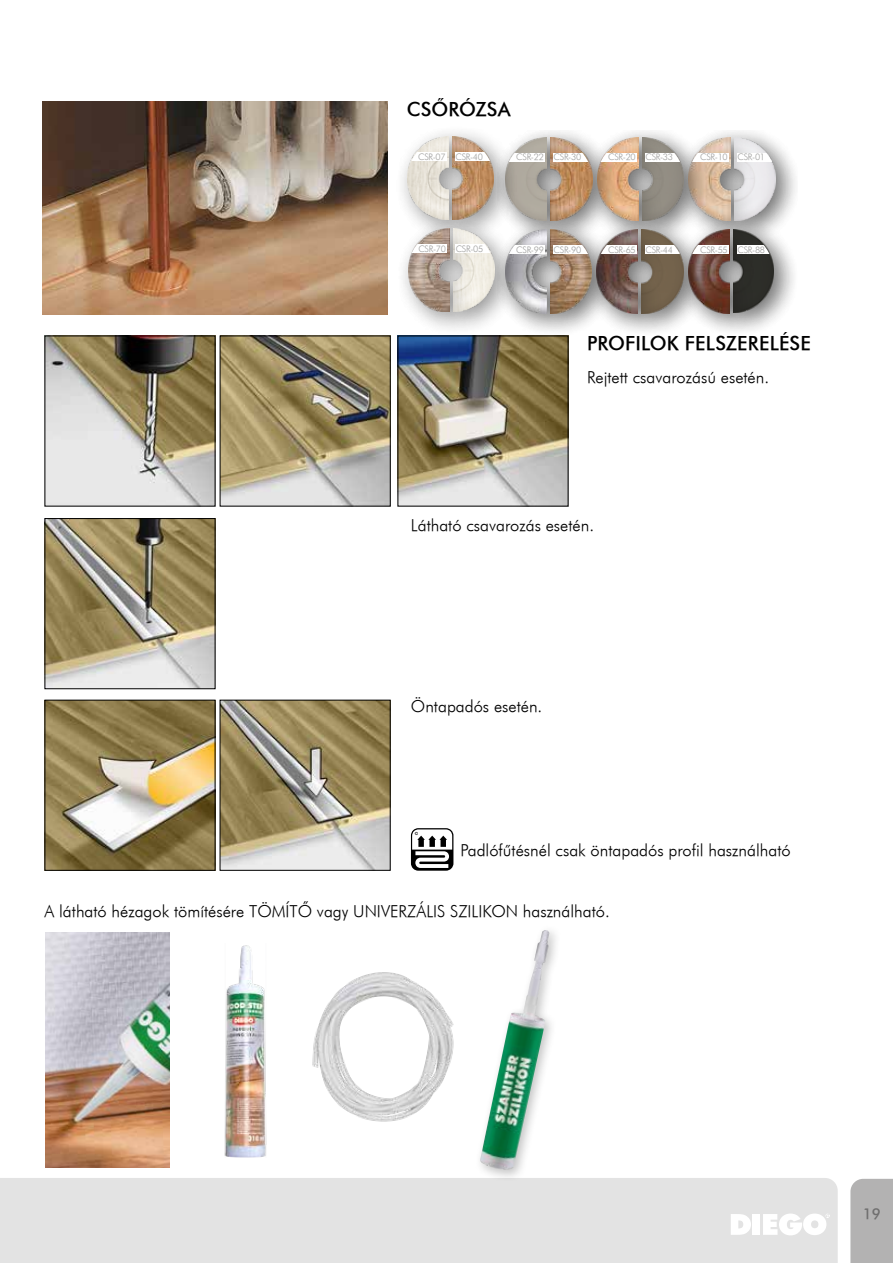
<style>
.page{position:relative;width:893px;height:1263px;background:#fff}
.page>*{position:absolute;margin:0;border:0;box-sizing:border-box;transform-origin:0 0}
.t1{font:19.5px "Futura Md CE Medium";letter-spacing:.005em;color:#000}
.t2{font:16.5px "Futura Lt CE Light";color:#000}
.t3{font:15px "Futura Md CE Medium";color:#706f6f}
.t4{font:9px "Futura Lt CE Light";letter-spacing:-.03em;color:#9d9d9c}
</style>
<div class="page">
<div style="left:0;top:1178px;width:838px;height:85px;background:#e3e3e3"></div>
<div style="left:850px;top:1179px;width:43px;height:84px;background:#b3b2b2"></div>
<svg style="left:731px;top:1214px;width:20px;height:21px"></svg>
<div style="left:752px;top:1214px;width:8px;height:21px;background:#fff"></div>
<svg style="left:763px;top:1213px;width:67px;height:22px"></svg>
<img style="left:43px;top:102px;width:345px;height:212px">
<div style="left:720px;top:131px;width:78px;height:115px;background:#000;opacity:.24"></div>
<img style="left:757px;top:137px;width:19px;height:80px">
<div style="left:676px;top:131px;width:81px;height:115px;background:#000;opacity:.24"></div>
<img style="left:709px;top:137px;width:21px;height:80px">
<div style="left:628px;top:131px;width:81px;height:115px;background:#000;opacity:.24"></div>
<img style="left:665px;top:137px;width:19px;height:80px">
<div style="left:584px;top:131px;width:81px;height:115px;background:#000;opacity:.24"></div>
<img style="left:618px;top:137px;width:20px;height:80px">
<div style="left:537px;top:131px;width:81px;height:115px;background:#000;opacity:.24"></div>
<img style="left:573px;top:137px;width:19px;height:80px">
<div style="left:497px;top:131px;width:76px;height:115px;background:#000;opacity:.24"></div>
<img style="left:519px;top:137px;width:28px;height:80px">
<div style="left:719px;top:217px;width:79px;height:121px;background:#000;opacity:.24"></div>
<img style="left:756px;top:230px;width:18px;height:83px">
<div style="left:675px;top:217px;width:81px;height:121px;background:#000;opacity:.24"></div>
<img style="left:709px;top:230px;width:20px;height:83px">
<div style="left:628px;top:217px;width:81px;height:121px;background:#000;opacity:.24"></div>
<img style="left:664px;top:230px;width:19px;height:83px">
<div style="left:583px;top:217px;width:81px;height:121px;background:#000;opacity:.24"></div>
<img style="left:617px;top:230px;width:21px;height:83px">
<div style="left:537px;top:217px;width:80px;height:121px;background:#000;opacity:.24"></div>
<img style="left:573px;top:230px;width:18px;height:83px">
<div style="left:497px;top:217px;width:76px;height:121px;background:#000;opacity:.24"></div>
<img style="left:520px;top:230px;width:27px;height:83px">
<div style="left:505px;top:245px;width:40px;height:9px;background:#fff"></div>
<svg style="left:553px;top:245px;width:39px;height:9px"></svg>
<div style="left:689px;top:153px;width:40px;height:8px;background:#fff"></div>
<svg style="left:737px;top:153px;width:39px;height:8px"></svg>
<div style="left:439px;top:124px;width:80px;height:121px;background:#000;opacity:.24"></div>
<img style="left:476px;top:137px;width:18px;height:79px">
<div style="left:394px;top:124px;width:82px;height:121px;background:#000;opacity:.24"></div>
<img style="left:407px;top:137px;width:42px;height:79px">
<div style="left:407px;top:152px;width:40px;height:9px;background:#fff"></div>
<svg style="left:455px;top:152px;width:39px;height:9px"></svg>
<div style="left:439px;top:216px;width:81px;height:121px;background:#000;opacity:.24"></div>
<img style="left:475px;top:229px;width:19px;height:83px">
<div style="left:395px;top:216px;width:80px;height:122px;background:#000;opacity:.24"></div>
<img style="left:408px;top:229px;width:41px;height:83px">
<div style="left:408px;top:244px;width:39px;height:9px;background:#fff"></div>
<div style="left:455px;top:244px;width:39px;height:9px;background:#fff"></div>
<svg style="left:505px;top:153px;width:40px;height:8px"></svg>
<svg style="left:553px;top:153px;width:39px;height:8px"></svg>
<svg style="left:597px;top:153px;width:40px;height:8px"></svg>
<svg style="left:645px;top:153px;width:39px;height:8px"></svg>
<svg style="left:597px;top:245px;width:40px;height:9px"></svg>
<svg style="left:645px;top:245px;width:39px;height:9px"></svg>
<div style="left:689px;top:245px;width:40px;height:9px;background:#fff"></div>
<svg style="left:737px;top:245px;width:36px;height:9px"></svg>
<img style="left:47px;top:338px;width:166px;height:166px">
<img style="left:400px;top:338px;width:166px;height:166px">
<img style="left:222px;top:338px;width:167px;height:166px">
<div style="left:220px;top:336px;width:171px;height:170px;border:1px solid #000"></div>
<img style="left:47px;top:520px;width:166px;height:167px">
<div style="left:45px;top:518px;width:170px;height:171px;border:1px solid #000"></div>
<img style="left:47px;top:702px;width:166px;height:167px">
<div style="left:45px;top:700px;width:170px;height:171px;border:1px solid #000"></div>
<img style="left:222px;top:702px;width:167px;height:167px">
<div style="left:220px;top:700px;width:171px;height:171px;border:1px solid #000"></div>
<svg style="left:411px;top:828px;width:42px;height:43px"></svg>
<img style="left:46px;top:933px;width:123px;height:234px">
<img style="left:224px;top:945px;width:43px;height:212px">
<img style="left:312px;top:972px;width:142px;height:150px">
<div style="left:474px;top:924px;width:88px;height:258px;background:#000;opacity:.24"></div>
<img style="left:480px;top:930px;width:65px;height:240px">
<p class="t1" style="left:407px;top:98px;width:105px">CSŐRÓZSA</p>
<p class="t4" style="left:418px;top:151px;width:66px">CSR-07 CSR-40</p>
<p class="t4" style="left:700px;top:152px;width:66px">CSR-10 CSR-01</p>
<p class="t4" style="left:516px;top:152px;width:66px">CSR-22 CSR-30</p>
<p class="t4" style="left:608px;top:152px;width:66px">CSR-20 CSR-33</p>
<p class="t4" style="left:418px;top:243px;width:66px">CSR-70 CSR-05</p>
<p class="t4" style="left:516px;top:244px;width:66px">CSR-99 CSR-90</p>
<p class="t4" style="left:608px;top:244px;width:66px">CSR-65 CSR-44</p>
<p class="t4" style="left:700px;top:244px;width:66px">CSR-55 CSR-88</p>
<p class="t1" style="left:587px;top:332px;width:225px">PROFILOK FELSZERELÉSE</p>
<p class="t2" style="left:587px;top:367px;width:184px">Rejtett csavarozású esetén.</p>
<p class="t2" style="left:411px;top:515px;width:185px">Látható csavarozás esetén.</p>
<p class="t2" style="left:411px;top:696px;width:133px">Öntapadós esetén.</p>
<p class="t2" style="left:460px;top:840px;width:332px">Padlófűtésnél csak öntapadós profil használható</p>
<p class="t2" style="left:45px;top:901px;width:567px">A látható hézagok tömítésére TÖMÍTŐ vagy UNIVERZÁLIS SZILIKON használható.</p>
<p class="t3" style="left:863px;top:1204px;width:20px">19</p>
</div>
